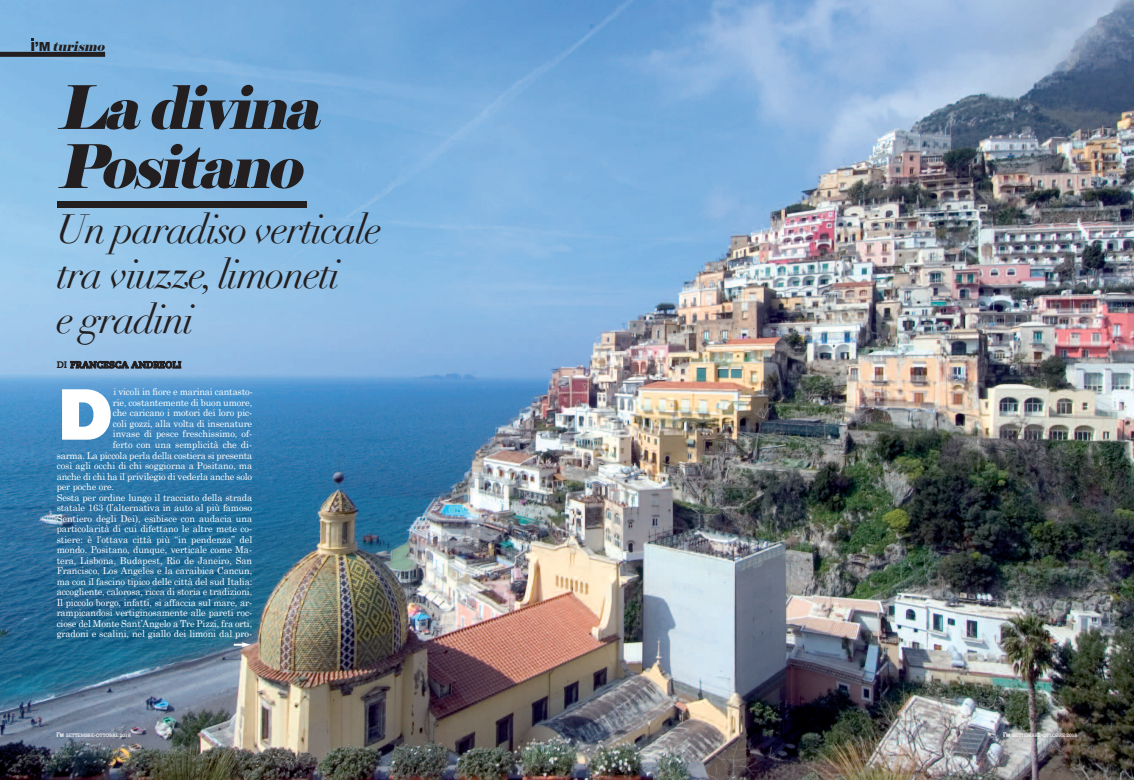
<style>
.page{position:relative;width:1134px;height:780px;background:#fff}
.page>*{position:absolute;margin:0;border:0;box-sizing:border-box;transform-origin:0 0}
.t1{font:67.2px "Headline NEWS";color:#fff}
.t2{font:italic 60px/59px "Elephant";letter-spacing:-.04em;color:#231f20}
.t3{font:italic 40px/45px "Didot";letter-spacing:-.04em;color:#231f20}
.t4{font:italic 13.3px "Elephant";color:#231f20}
.t5{font:9.5px "Century Schoolbook";letter-spacing:-.015em;color:#fff}
.t6{font:9.5px "Caecilia Heavy Os F";color:#231f20}
.t7{font:5px "Rockwell";color:#fff}
.s1{font-family:"Arial";font-weight:900;font-style:normal;font-size:12.5px}
.s2{font-family:"Arial";font-weight:700;font-size:7px}
.s3{font-family:"Arial";font-weight:700}
</style>
<div class="page">
<img style="left:0;top:0;width:1134px;height:780px">
<div style="left:0;top:52px;width:105px;height:5px;background:#231f20"></div>
<svg style="left:234px;top:642px;width:17px;height:5px"></svg>
<div style="left:57px;top:201px;width:250px;height:6px;background:#231f20"></div>
<h3 class="t4" style="left:30px;top:38px;width:78px"><span class="s1">I’M</span> turismo</h3>
<h2 class="t2" style="left:57px;top:78px;width:273px">Ladivina<br>Positano</h2>
<h3 class="t3" style="left:57px;top:207px;width:327px">Un paradiso verticale tra viuzze,limoneti<br>e gradini</h3>
<p class="t6" style="left:57px;top:359px;width:126px">DI FRANCESCA ANDREOLI</p>
<h1 class="t1" style="left:57px;top:384px;width:59px">D</h1>
<p class="t5" style="left:113px;top:386px;width:141px">i vicoli in fiore e marinai cantasto-</p>
<p class="t5" style="left:113px;top:396px;width:141px">rie, costantemente di buon umore,</p>
<p class="t5" style="left:113px;top:407px;width:141px">che caricano i motori dei loro pic-</p>
<p class="t5" style="left:113px;top:417px;width:141px">coli gozzi, alla volta di insenature</p>
<p class="t5" style="left:113px;top:428px;width:141px">invase di pesce freschissimo, of-</p>
<p class="t5" style="left:113px;top:438px;width:141px">ferto con una semplicità che di-</p>
<p class="t5" style="left:57px;top:449px;width:197px">sarma. La piccola perla della costiera si presenta</p>
<p class="t5" style="left:57px;top:459px;width:197px">così agli occhi di chi soggiorna a Positano, ma</p>
<p class="t5" style="left:57px;top:470px;width:197px">anche di chi ha il privilegio di vederla anche solo</p>
<p class="t5" style="left:57px;top:480px;width:59px">per poche ore.</p>
<p class="t5" style="left:57px;top:491px;width:197px">Sesta per ordine lungo il tracciato della strada</p>
<p class="t5" style="left:57px;top:501px;width:197px">statale 163 (l’alternativa in auto al più famoso</p>
<p class="t5" style="left:57px;top:512px;width:197px">Sentiero degli Dei), esibisce con audacia una</p>
<p class="t5" style="left:57px;top:522px;width:197px">particolarità di cui difettano le altre mete co-</p>
<p class="t5" style="left:57px;top:533px;width:197px">stiere: è l’ottava città più “in pendenza” del</p>
<p class="t5" style="left:57px;top:543px;width:197px">mondo. Positano, dunque, verticale come Ma-</p>
<p class="t5" style="left:57px;top:554px;width:197px">tera, Lisbona, Budapest, Rio de Janeiro, San</p>
<p class="t5" style="left:57px;top:564px;width:197px">Francisco, Los Angeles e la caraibica Cancun,</p>
<p class="t5" style="left:57px;top:575px;width:197px">ma con il fascino tipico delle città del sud Italia:</p>
<p class="t5" style="left:57px;top:585px;width:197px">accogliente, calorosa, ricca di storia e tradizioni.</p>
<p class="t5" style="left:57px;top:596px;width:197px">Il piccolo borgo, infatti, si affaccia sul mare, ar-</p>
<p class="t5" style="left:57px;top:606px;width:197px">rampicandosi vertiginosamente alle pareti roc-</p>
<p class="t5" style="left:57px;top:617px;width:197px">ciose del Monte Sant’Angelo a Tre Pizzi, fra orti,</p>
<p class="t5" style="left:57px;top:627px;width:197px">gradoni e scalini, nel giallo dei limoni dal pro-</p>
<p class="t7" style="left:57px;top:732px;width:76px"><span class="s2">i’</span><span class="s3">M</span> SETTEMBRE-OTTOBRE 2018</p>
<p class="t7" style="left:1003px;top:732px;width:76px"><span class="s2">i’</span><span class="s3">M</span> SETTEMBRE-OTTOBRE 2018</p>
</div>
